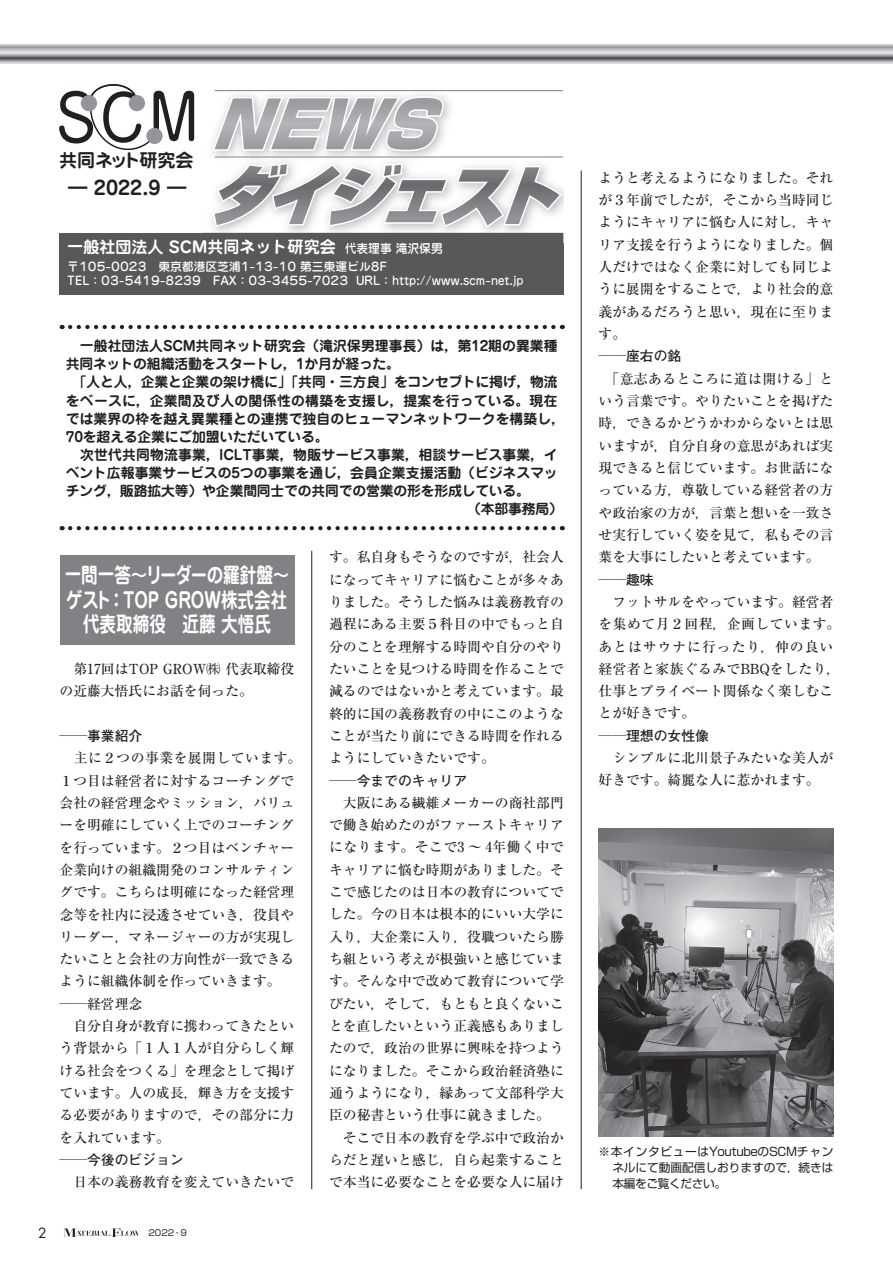
<style>
.page{position:relative;width:893px;height:1263px;background:#fff}
.page>*{position:absolute;margin:0;border:0;box-sizing:border-box;transform-origin:0 0}
.t1{font:700 21.3px/24.5px "Jun 501 Pro";color:#fff;text-align:center;scale:.78 1}
.t2{font:700 19.2px "Jun 501 Pro";color:#231f20}
.t3{font:700 18.15px "G Jun 501";color:#231f20}
.t4{font:700 16.05px "G Jun 501";color:#fff}
.t5{font:500 13.8px/22.4px "Ryumin Pr 6";color:#231f20}
.t6{font:700 13.8px "Jun 501 Pro";letter-spacing:-.005em;color:#231f20}
.t7{font:700 13.8px "Futo Go B101 Pr 6";color:#231f20}
.t8{font:700 13.8px "Jun 501 Pro";letter-spacing:.015em;color:#231f20}
.t9{font:700 13.8px "Jun 501 Pro";letter-spacing:.025em;color:#231f20}
.t10{font:13.8px "Futura";color:#231f20}
.t11{font:500 11.7px/14.1px "G Jun 34";color:#fff}
.t12{font:11.7px/15.9px "Shin Go Pr 6";letter-spacing:-.01em;color:#231f20;text-align:justify}
.t13{font:8.55px "Shin Go Pro";color:#231f20}
.s1{font-family:"G Jun 34";font-weight:500;font-size:11.7px}
.s2{font-family:"Futo Go B101 Pr 6";font-weight:700}
</style>
<div class="page">
<svg style="left:0;top:45px;width:893px;height:19px;background:#aaabad"></svg>
<svg style="left:63px;top:1228px;width:77px;height:9px"></svg>
<hr style="left:581px;top:171px;width:1px;height:1018px;background:#231f20">
<div style="left:60px;top:233px;width:503px;height:61px;background:#57585a"></div>
<svg style="left:60px;top:84px;width:134px;height:67px"></svg>
<div style="left:81px;top:95px;width:16px;height:16px;background:#939598;border-radius:50%"></div>
<div style="left:146px;top:128px;width:17px;height:16px;background:#939598;border-radius:50%"></div>
<div style="left:129px;top:95px;width:16px;height:16px;background:#939598;border-radius:50%"></div>
<img style="left:202px;top:239px;width:132px;height:4px">
<img style="left:347px;top:243px;width:95px;height:1px">
<svg style="left:210px;top:90px;width:354px;height:140px"></svg>
<hr style="left:311px;top:551px;width:1px;height:638px;background:#231f20">
<svg style="left:70px;top:325px;width:493px;height:4px"></svg>
<svg style="left:70px;top:526px;width:493px;height:4px"></svg>
<div style="left:60px;top:555px;width:234px;height:89px;background:#808285"></div>
<img style="left:598px;top:828px;width:235px;height:308px">
<h3 class="t3" style="left:59px;top:147px;width:136px">共同ネット研究会</h3>
<h2 class="t2" style="left:68px;top:172px;width:120px">― 2022.9 ―</h2>
<p class="t4" style="left:67px;top:235px;width:377px">一般社団法人 SCM共同ネット研究会 <span class="s1">代表理事 滝沢保男</span></p>
<p class="t11" style="left:67px;top:259px;width:458px">〒105-0023　東京都港区芝浦1-13-10 第三東運ビル8F<br>TEL：03-5419-8239 FAX：03-3455-7023 URL：http://www.scm-net.jp</p>
<p class="t6" style="left:66px;top:335px;width:493px">　一般社団法人SCM共同ネット研究会（滝沢保男理事長）は，第12期の異業種</p>
<p class="t6" style="left:66px;top:353px;width:336px">共同ネットの組織活動をスタートし，1か月が経った。</p>
<p class="t6" style="left:66px;top:371px;width:493px">　「人と人，企業と企業の架け橋に」「共同・三方良」をコンセプトに掲げ，物流</p>
<p class="t9" style="left:66px;top:389px;width:493px">をベースに，企業間及び人の関係性の構築を支援し，提案を行っている。現在</p>
<p class="t6" style="left:66px;top:407px;width:500px">では業界の枠を越え異業種との連携で独自のヒューマンネットワークを構築し，</p>
<p class="t6" style="left:66px;top:425px;width:264px">70を超える企業にご加盟いただいている。</p>
<p class="t8" style="left:66px;top:444px;width:493px">　次世代共同物流事業，ICLT事業，物販サービス事業，相談サービス事業，イ</p>
<p class="t6" style="left:66px;top:462px;width:493px">ベント広報事業サービスの5つの事業を通じ，会員企業支援活動（ビジネスマッ</p>
<p class="t6" style="left:66px;top:480px;width:466px">チング，販路拡大等）や企業間同士での共同での営業の形を形成している。</p>
<p class="t6" style="left:467px;top:498px;width:98px">（本部事務局）</p>
<h1 class="t1" style="left:65px;top:561px;width:290px">一問一答～リーダーの羅針盤～ゲスト：TOP GROW株式会社代表取締役　近藤 大悟氏</h1>
<p class="t5" style="left:60px;top:657px;width:236px">　第17回はTOP GROW㈱ 代表取締役の近藤大悟氏にお話を伺った。</p>
<p class="t7" style="left:60px;top:725px;width:84px">──事業紹介</p>
<p class="t5" style="left:60px;top:746px;width:243px">　主に２つの事業を展開しています。<br>１つ目は経営者に対するコーチングで会社の経営理念やミッション，バリューを明確にしていく上でのコーチングを行っています。２つ目はベンチャー企業向けの組織開発のコンサルティングです。こちらは明確になった経営理念等を社内に浸透させていき，役員やリーダー，マネージャーの方が実現したいことと会社の方向性が一致できるように組織体制を作っていきます。<span class="s2">──</span>経営理念<br>　自分自身が教育に携わってきたという背景から「１人１人が自分らしく輝ける社会をつくる」を理念として掲げています。人の成長，輝き方を支援する必要がありますので，その部分に力を入れています。</p>
<p class="t7" style="left:60px;top:1149px;width:126px">──今後のビジョン</p>
<p class="t5" style="left:60px;top:1170px;width:236px">　日本の義務教育を変えていきたいで</p>
<p class="t10" style="left:38px;top:1223px;width:10px">2</p>
<p class="t13" style="left:148px;top:1226px;width:40px">2022・9</p>
<p class="t5" style="left:329px;top:545px;width:236px;text-align:justify">す。私自身もそうなのですが，社会人になってキャリアに悩むことが多々ありました。そうした悩みは義務教育の過程にある主要５科目の中でもっと自分のことを理解する時間や自分のやりたいことを見つける時間を作ることで減るのではないかと考えています。最終的に国の義務教育の中にこのようなことが当たり前にできる時間を作れるようにしていきたいです。</p>
<p class="t7" style="left:329px;top:769px;width:140px">──今までのキャリア</p>
<p class="t5" style="left:329px;top:791px;width:236px">　大阪にある繊維メーカーの商社部門で働き始めたのがファーストキャリアになります。そこで3 〜 4年働く中でキャリアに悩む時期がありました。そこで感じたのは日本の教育についてでした。今の日本は根本的にいい大学に入り，大企業に入り，役職ついたら勝ち組という考えが根強いと感じています。そんな中で改めて教育について学びたい，そして，もともと良くないことを直したいという正義感もありましたので，政治の世界に興味を持つようになりました。そこから政治経済塾に通うようになり，縁あって文部科学大臣の秘書という仕事に就きました。　そこで日本の教育を学ぶ中で政治からだと遅いと感じ，自ら起業することで本当に必要なことを必要な人に届け</p>
<p class="t5" style="left:598px;top:166px;width:236px;text-align:justify">ようと考えるようになりました。それが３年前でしたが，そこから当時同じようにキャリアに悩む人に対し，キャリア支援を行うようになりました。個人だけではなく企業に対しても同じように展開をすることで，より社会的意義があるだろうと思い，現在に至ります。</p>
<p class="t7" style="left:598px;top:345px;width:84px">──座右の銘</p>
<p class="t5" style="left:598px;top:367px;width:236px;text-align:justify">　「意志あるところに道は開ける」という言葉です。やりたいことを掲げた時，できるかどうかわからないとは思いますが，自分自身の意思があれば実現できると信じています。お世話になっている方，尊敬している経営者の方や政治家の方が，言葉と想いを一致させ実行していく姿を見て，私もその言葉を大事にしたいと考えています。</p>
<p class="t7" style="left:598px;top:568px;width:57px">──趣味</p>
<p class="t5" style="left:598px;top:590px;width:243px">　フットサルをやっています。経営者を集めて月２回程，企画しています。あとはサウナに行ったり，仲の良い経営者と家族ぐるみでBBQをしたり，仕事とプライベート関係なく楽しむことが好きです。</p>
<p class="t7" style="left:598px;top:724px;width:112px">──理想の女性像</p>
<p class="t5" style="left:598px;top:746px;width:236px">　シンプルに北川景子みたいな美人が好きです。綺麗な人に惹かれます。</p>
<p class="t12" style="left:612px;top:1142px;width:223px;text-indent:-14px">※本インタビューはYoutubeのSCMチャンネルにて動画配信しおりますので，続きは本編をご覧ください。</p>
</div>
